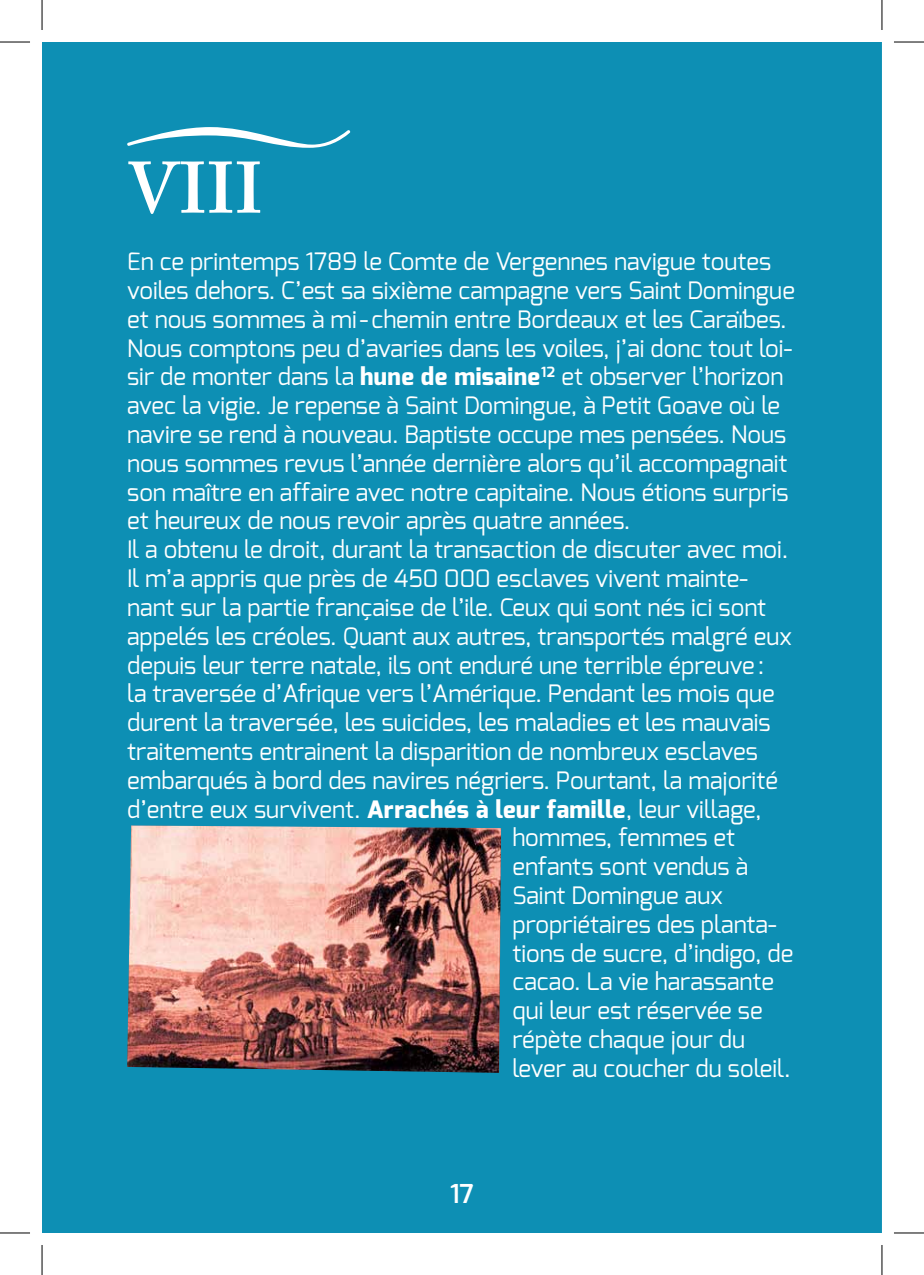
<style>
.page{position:relative;width:924px;height:1275px;background:#fff}
.page>*{position:absolute;margin:0;border:0;box-sizing:border-box;transform-origin:0 0}
.t1{font:600 72px "Adobe Caslon";color:#fff}
.t2{font:600 26px "Exo";color:#fff}
.t3{font:24px "Exo";color:#fff}
.s1{font-weight:800}
</style>
<div class="page">
<div style="left:42px;top:42px;width:839px;height:1191px;background:#0d8fb4"></div>
<img style="left:127px;top:825px;width:374px;height:247px">
<svg style="left:126px;top:127px;width:225px;height:21px"></svg>
<hr style="left:0;top:42px;width:30px;height:1px;background:#000">
<hr style="left:893px;top:42px;width:30px;height:1px;background:#000">
<hr style="left:0;top:1232px;width:30px;height:1px;background:#000">
<hr style="left:893px;top:1232px;width:30px;height:1px;background:#000">
<hr style="left:42px;top:0;width:1px;height:30px;background:#000">
<hr style="left:42px;top:1245px;width:1px;height:30px;background:#000">
<hr style="left:881px;top:0;width:1px;height:30px;background:#000">
<hr style="left:881px;top:1245px;width:1px;height:30px;background:#000">
<h1 class="t1" style="left:127px;top:145px;width:137px">VIII</h1>
<p class="t3" style="left:127px;top:246px;width:645px">En ce printemps 1789 le Comte de Vergennes navigue toutes</p>
<p class="t3" style="left:127px;top:275px;width:669px">voiles dehors. C’est sa sixième campagne vers Saint Domingue</p>
<p class="t3" style="left:127px;top:304px;width:660px">et nous sommes à mi-chemin entre Bordeaux et les Caraïbes.</p>
<p class="t3" style="left:127px;top:332px;width:666px">Nous comptons peu d’avaries dans les voiles, j’ai donc tout loi-</p>
<p class="t3" style="left:127px;top:361px;width:657px">sir de monter dans la <span class="s1">hune de misaine</span><sup>12</sup> et observer l’horizon</p>
<p class="t3" style="left:127px;top:390px;width:654px">avec la vigie. Je repense à Saint Domingue, à Petit Goave où le</p>
<p class="t3" style="left:127px;top:419px;width:660px">navire se rend à nouveau. Baptiste occupe mes pensées. Nous</p>
<p class="t3" style="left:127px;top:448px;width:661px">nous sommes revus l’année dernière alors qu’il accompagnait</p>
<p class="t3" style="left:127px;top:476px;width:662px">son maître en affaire avec notre capitaine. Nous étions surpris</p>
<p class="t3" style="left:127px;top:505px;width:504px">et heureux de nous revoir après quatre années.</p>
<p class="t3" style="left:127px;top:534px;width:662px">Il a obtenu le droit, durant la transaction de discuter avec moi.</p>
<p class="t3" style="left:127px;top:563px;width:622px">Il m’a appris que près de 450 000 esclaves vivent mainte-</p>
<p class="t3" style="left:127px;top:592px;width:640px">nant sur la partie française de l’ile. Ceux qui sont nés ici sont</p>
<p class="t3" style="left:127px;top:620px;width:666px">appelés les créoles. Quant aux autres, transportés malgré eux</p>
<p class="t3" style="left:127px;top:649px;width:638px">depuis leur terre natale, ils ont enduré une terrible épreuve:</p>
<p class="t3" style="left:127px;top:678px;width:649px">la traversée d’Afrique vers l’Amérique. Pendant les mois que</p>
<p class="t3" style="left:127px;top:707px;width:644px">durent la traversée, les suicides, les maladies et les mauvais</p>
<p class="t3" style="left:127px;top:736px;width:632px">traitements entrainent la disparition de nombreux esclaves</p>
<p class="t3" style="left:127px;top:764px;width:652px">embarqués à bord des navires négriers. Pourtant, la majorité</p>
<p class="t3" style="left:127px;top:793px;width:635px">d’entre eux survivent. <span class="s1">Arrachés à leur famille</span>, leur village,</p>
<p class="t3" style="left:512px;top:822px;width:224px">hommes, femmes et</p>
<p class="t3" style="left:512px;top:851px;width:237px">enfants sont vendus à</p>
<p class="t3" style="left:512px;top:880px;width:212px">Saint Domingue aux</p>
<p class="t3" style="left:512px;top:908px;width:265px">propriétaires des planta-</p>
<p class="t3" style="left:512px;top:937px;width:282px">tions de sucre, d’indigo, de</p>
<p class="t3" style="left:512px;top:966px;width:263px">cacao. La vie harassante</p>
<p class="t3" style="left:512px;top:995px;width:251px">qui leur est réservée se</p>
<p class="t3" style="left:512px;top:1024px;width:234px">répète chaque jour du</p>
<p class="t3" style="left:512px;top:1052px;width:280px">lever au coucher du soleil.</p>
<p class="t2" style="left:450px;top:1177px;width:25px">17</p>
</div>
